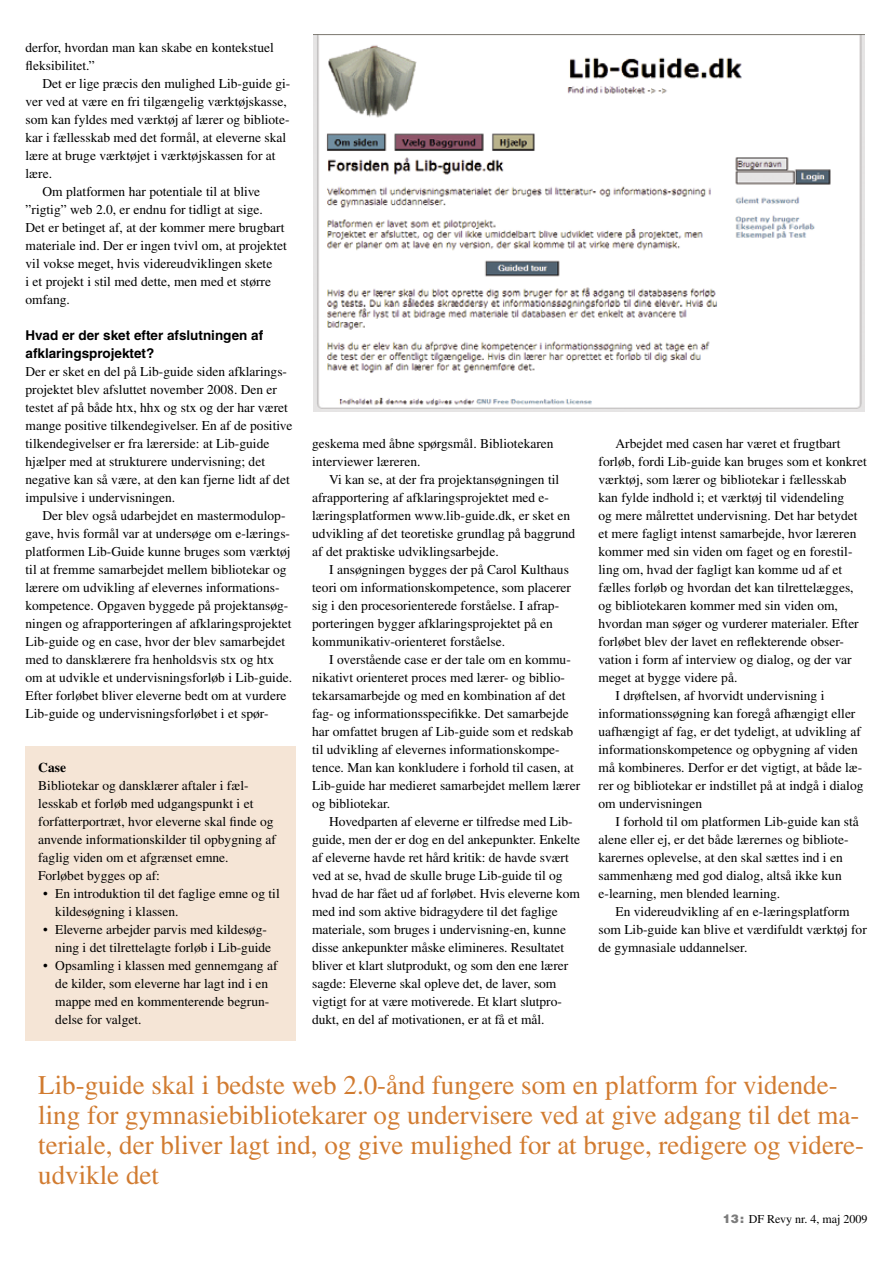
<style>
.page{position:relative;width:893px;height:1263px;background:#fff}
.page>*{position:absolute;margin:0;border:0;box-sizing:border-box;transform-origin:0 0}
.t1{font:27px/30px "Times";color:#d17b30}
.t2{font:13.5px/18px "Times";color:#000}
.t3{font:700 13.5px/18px "Helvetica";color:#000}
.t4{font:700 13.5px "Times";color:#000}
.t5{font:12px "Times";color:#000}
.s1{font-family:"Helvetica";font-weight:900;color:#7c7c7c}
</style>
<div class="page">
<div style="left:26px;top:747px;width:270px;height:294px;background:#f5e5d6"></div>
<img style="left:313px;top:35px;width:552px;height:377px">
<p class="t2" style="left:26px;top:38px;width:250px">derfor, hvordan man kan skabe en kontekstuel fleksibilitet.”</p>
<p class="t2" style="left:43px;top:74px;width:249px">Det er lige præcis den mulighed Lib-guide gi-</p>
<p class="t2" style="left:26px;top:92px;width:263px">ver ved at være en fri tilgængelig værktøjskasse,</p>
<p class="t2" style="left:26px;top:110px;width:265px">som kan fyldes med værktøj af lærer og bibliote-</p>
<p class="t2" style="left:26px;top:128px;width:262px">kar i fællesskab med det formål, at eleverne skal</p>
<p class="t2" style="left:26px;top:146px;width:252px">lære at bruge værktøjet i værktøjskassen for at</p>
<p class="t2" style="left:26px;top:164px;width:28px">lære.</p>
<p class="t2" style="left:43px;top:182px;width:219px">Om platformen har potentiale til at blive</p>
<p class="t2" style="left:26px;top:200px;width:239px">”rigtig” web 2.0, er endnu for tidligt at sige.</p>
<p class="t2" style="left:26px;top:218px;width:260px">Det er betinget af, at der kommer mere brugbart</p>
<p class="t2" style="left:26px;top:236px;width:263px">materiale ind. Der er ingen tvivl om, at projektet</p>
<p class="t2" style="left:26px;top:254px;width:248px">vil vokse meget, hvis videreudviklingen skete</p>
<p class="t2" style="left:26px;top:272px;width:247px">i et projekt i stil med dette, men med et større</p>
<p class="t2" style="left:26px;top:290px;width:46px">omfang.</p>
<p class="t3" style="left:26px;top:326px;width:239px">Hvad er der sket efter afslutningen af afklaringsprojektet?</p>
<p class="t2" style="left:26px;top:362px;width:268px">Der er sket en del på Lib-guide siden afklarings&shy;projektet blev afsluttet november 2008. Den er testet af på både htx, hhx og stx og der har været mange positive tilkendegivelser. En af de positive tilkendegivelser er fra lærerside: at Lib-guide hjælper med at strukturere undervisning; det negative kan så være, at den kan fjerne lidt af det impulsive i undervisningen.</p>
<p class="t2" style="left:26px;top:506px;width:268px;text-indent:17px">Der blev også udarbejdet en mastermodulop&shy;gave, hvis formål var at undersøge om e-lærings&shy;platformen Lib-Guide kunne bruges som værktøj til at fremme samarbejdet mellem bibliotekar og lærere om udvikling af elevernes informations&shy;kompetence. Opgaven byggede på projektansøg&shy;ningen og afrapporteringen af afklaringsprojektet Lib-guide og en case, hvor der blev samarbejdet med to dansklærere fra henholdsvis stx og htx om at udvikle et undervisningsforløb i Lib-guide.<br>Efter forløbet bliver eleverne bedt om at vurdere Lib-guide og undervisningsforløbet i et spør-</p>
<p class="t4" style="left:38px;top:760px;width:29px">Case</p>
<p class="t2" style="left:38px;top:777px;width:239px">Bibliotekar og dansklærer aftaler i fæl&shy;lesskab et forløb med udgangspunkt i et forfatterportræt, hvor eleverne skal finde og anvende informationskilder til opbygning af faglig viden om et afgrænset emne.<br>Forløbet bygges op af:</p>
<p class="t2" style="left:55px;top:885px;width:226px;text-indent:-12px">• En introduktion til det faglige emne og til kildesøgning i klassen.</p>
<p class="t2" style="left:55px;top:921px;width:217px;text-indent:-12px">• Eleverne arbejder parvis med kildesøg&shy;ning i det tilrettelagte forløb i Lib-guide</p>
<p class="t2" style="left:55px;top:957px;width:224px;text-indent:-12px">• Opsamling i klassen med gennemgang af de kilder, som eleverne har lagt ind i en mappe med en kommenterende begrun&shy;delse for valget.</p>
<p class="t2" style="left:312px;top:434px;width:243px">geskema med åbne spørgsmål. Bibliotekaren interviewer læreren.</p>
<p class="t2" style="left:312px;top:470px;width:265px;text-indent:17px">Vi kan se, at der fra projektansøgningen til afrapportering af afklaringsprojektet med e&shy;læringsplatformen www.lib-guide.dk, er sket en udvikling af det teoretiske grundlag på baggrund af det praktiske udviklingsarbejde.</p>
<p class="t2" style="left:312px;top:560px;width:260px;text-indent:17px">I ansøgningen bygges der på Carol Kulthaus teori om informationskompetence, som placerer sig i den procesorienterede forståelse. I afrap&shy;porteringen bygger afklaringsprojektet på en kommunikativ-orienteret forståelse.</p>
<p class="t2" style="left:312px;top:650px;width:270px;text-indent:17px">I overstående case er der tale om en kommu&shy;nikativt orienteret proces med lærer- og biblio&shy;tekarsamarbejde og med en kombination af det fag- og informationsspecifikke. Det samarbejde har omfattet brugen af Lib-guide som et redskab til udvikling af elevernes informationskompe&shy;tence. Man kan konkludere i forhold til casen, at Lib-guide har medieret samarbejdet mellem lærer og bibliotekar.</p>
<p class="t2" style="left:312px;top:812px;width:269px;text-indent:17px">Hovedparten af eleverne er tilfredse med Lib&shy;guide, men der er dog en del ankepunkter. Enkelte af eleverne havde ret hård kritik: de havde svært ved at se, hvad de skulle bruge Lib-guide til og hvad de har fået ud af forløbet. Hvis eleverne kom med ind som aktive bidragydere til det faglige materiale, som bruges i undervisning-en, kunne disse ankepunkter måske elimineres. Resultatet bliver et klart slutprodukt, og som den ene lærer sagde: Eleverne skal opleve det, de laver, som vigtigt for at være motiverede. Et klart slutpro&shy;dukt, en del af motivationen, er at få et mål.</p>
<p class="t2" style="left:615px;top:434px;width:226px">Arbejdet med casen har været et frugtbart</p>
<p class="t2" style="left:598px;top:452px;width:270px">forløb, fordi Lib-guide kan bruges som et konkret</p>
<p class="t2" style="left:598px;top:470px;width:249px">værktøj, som lærer og bibliotekar i fællesskab</p>
<p class="t2" style="left:598px;top:488px;width:247px">kan fylde indhold i; et værktøj til videndeling</p>
<p class="t2" style="left:598px;top:506px;width:261px">og mere målrettet undervisning. Det har betydet</p>
<p class="t2" style="left:598px;top:524px;width:259px">et mere fagligt intenst samarbejde, hvor læreren</p>
<p class="t2" style="left:598px;top:542px;width:255px">kommer med sin viden om faget og en forestil-</p>
<p class="t2" style="left:598px;top:560px;width:245px">ling om, hvad der fagligt kan komme ud af et</p>
<p class="t2" style="left:598px;top:578px;width:257px">fælles forløb og hvordan det kan tilrettelægges,</p>
<p class="t2" style="left:598px;top:596px;width:241px">og bibliotekaren kommer med sin viden om,</p>
<p class="t2" style="left:598px;top:614px;width:262px">hvordan man søger og vurderer materialer. Efter</p>
<p class="t2" style="left:598px;top:632px;width:247px">forløbet blev der lavet en reflekterende obser-</p>
<p class="t2" style="left:598px;top:650px;width:255px">vation i form af interview og dialog, og der var</p>
<p class="t2" style="left:598px;top:668px;width:140px">meget at bygge videre på.</p>
<p class="t2" style="left:615px;top:686px;width:210px">I drøftelsen, af hvorvidt undervisning i</p>
<p class="t2" style="left:598px;top:704px;width:258px">informationssøgning kan foregå afhængigt eller</p>
<p class="t2" style="left:598px;top:722px;width:264px">uafhængigt af fag, er det tydeligt, at udvikling af</p>
<p class="t2" style="left:598px;top:740px;width:261px">informationskompetence og opbygning af viden</p>
<p class="t2" style="left:598px;top:758px;width:265px">må kombineres. Derfor er det vigtigt, at både læ-</p>
<p class="t2" style="left:598px;top:776px;width:267px">rer og bibliotekar er indstillet på at indgå i dialog</p>
<p class="t2" style="left:598px;top:794px;width:105px">om undervisningen</p>
<p class="t2" style="left:615px;top:812px;width:245px">I forhold til om platformen Lib-guide kan stå</p>
<p class="t2" style="left:598px;top:830px;width:252px">alene eller ej, er det både lærernes og bibliote-</p>
<p class="t2" style="left:598px;top:848px;width:246px">karernes oplevelse, at den skal sættes ind i en</p>
<p class="t2" style="left:598px;top:866px;width:245px">sammenhæng med god dialog, altså ikke kun</p>
<p class="t2" style="left:598px;top:884px;width:183px">e-learning, men blended learning.</p>
<p class="t2" style="left:615px;top:902px;width:235px">En videreudvikling af en e-læringsplatform</p>
<p class="t2" style="left:598px;top:920px;width:270px">som Lib-guide kan blive et værdifuldt værktøj for</p>
<p class="t2" style="left:598px;top:938px;width:150px">de gymnasiale uddannelser.</p>
<p class="t1" style="left:38px;top:1070px;width:827px">Lib-guide skal i bedste web 2.0-ånd fungere som en platform for vidende&shy;ling for gymnasiebibliotekarer og undervisere ved at give adgang til det ma&shy;teriale, der bliver lagt ind, og give mulighed for at bruge, redigere og videre&shy;udvikle det</p>
<p class="t5" style="left:723px;top:1212px;width:146px"><span class="s1">13 :</span> DF Revy nr. 4, maj 2009</p>
</div>
